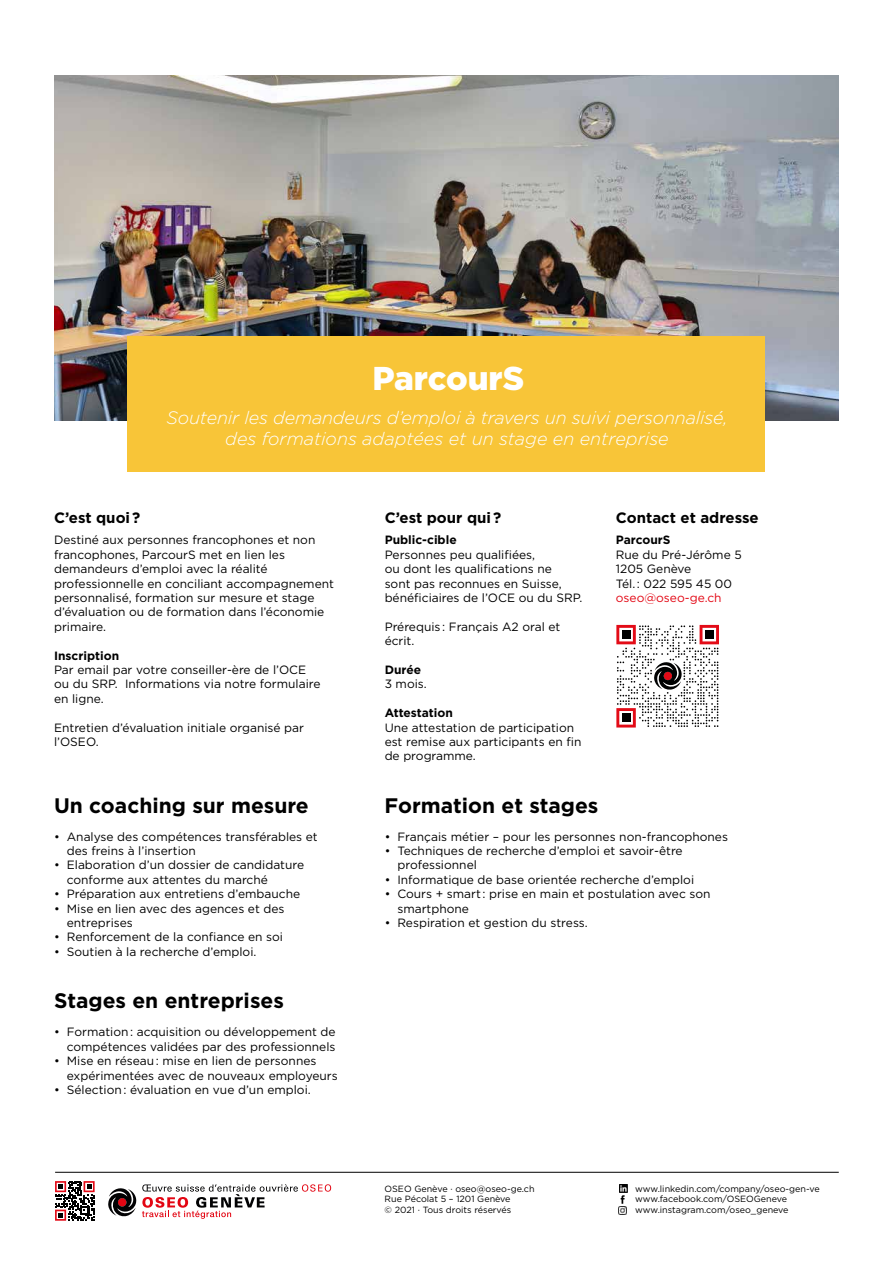
<style>
.page{position:relative;width:893px;height:1263px;background:#fff}
.page>*{position:absolute;margin:0;border:0;box-sizing:border-box;transform-origin:0 0}
.t1{font:900 33px "Gotham";color:#fff}
.t2{font:700 21px "Gotham";color:#000}
.t3{font:italic 300 18px/21.6px "Gotham";letter-spacing:-.01em;color:#fff;text-align:center}
.t4{font:700 15px "Gotham";color:#000}
.t5{font:12px/14.4px "Gotham";color:#000}
.t6{font:700 12px "Gotham";color:#000}
.t7{font:12px "Gotham";color:#e30613}
.t8{font:9px/10.8px "Gotham";color:#000}
</style>
<div class="page">
<svg style="left:108px;top:1184px;width:223px;height:35px"></svg>
<hr style="left:55px;top:1172px;width:784px;height:1px;background:#000">
<svg style="left:55px;top:1181px;width:40px;height:40px"></svg>
<svg style="left:619px;top:1185px;width:8px;height:29px"></svg>
<img style="left:54px;top:75px;width:785px;height:346px">
<div style="left:128px;top:337px;width:637px;height:135px;background:#f8c538"></div>
<svg style="left:616px;top:625px;width:103px;height:102px"></svg>
<p class="t4" style="left:54px;top:508px;width:88px">C’est quoi ?</p>
<h1 class="t1" style="left:372px;top:355px;width:153px">ParcourS</h1>
<h3 class="t3" style="left:167px;top:406px;width:562px">Soutenir les demandeurs d’emploi à travers un suivi personnalisé, des formations adaptées et un stage en entreprise</h3>
<p class="t4" style="left:385px;top:508px;width:118px">C’est pour qui ?</p>
<p class="t4" style="left:616px;top:508px;width:144px">Contact et adresse</p>
<p class="t5" style="left:54px;top:533px;width:281px">Destiné aux personnes francophones et non francophones, ParcourS met en lien les demandeurs d’emploi avec la réalité professionnelle en conciliant accompagnement personnalisé, formation sur mesure et stage d’évaluation ou de formation dans l’économie primaire.</p>
<p class="t6" style="left:54px;top:647px;width:67px">Inscription</p>
<p class="t5" style="left:54px;top:662px;width:268px">Par email par votre conseiller-ère de l’OCE ou du SRP. Informations via notre formulaire en ligne.</p>
<p class="t5" style="left:54px;top:720px;width:251px">Entretien d’évaluation initiale organisé par l’OSEO.</p>
<h2 class="t2" style="left:54px;top:791px;width:256px">Un coaching sur mesure</h2>
<p class="t5" style="left:67px;top:829px;width:252px;text-indent:-13px">• Analyse des compétences transférables et des freins à l’insertion</p>
<p class="t5" style="left:67px;top:858px;width:239px;text-indent:-13px">• Elaboration d’un dossier de candidature conforme aux attentes du marché</p>
<p class="t5" style="left:54px;top:886px;width:248px">• Préparation aux entretiens d’embauche</p>
<p class="t5" style="left:67px;top:901px;width:219px;text-indent:-13px">• Mise en lien avec des agences et des entreprises</p>
<p class="t5" style="left:54px;top:930px;width:231px">• Renforcement de la confiance en soi</p>
<p class="t5" style="left:54px;top:944px;width:204px">• Soutien à la recherche d’emploi.</p>
<h2 class="t2" style="left:54px;top:987px;width:231px">Stages en entreprises</h2>
<p class="t5" style="left:54px;top:1025px;width:283px;text-align:right">• Formation : acquisition ou développement de compétences validées par des professionnels</p>
<p class="t5" style="left:67px;top:1053px;width:272px;text-indent:-13px">• Mise en réseau : mise en lien de personnes expérimentées avec de nouveaux employeurs</p>
<p class="t5" style="left:54px;top:1082px;width:258px">• Sélection : évaluation en vue d’un emploi.</p>
<p class="t6" style="left:385px;top:532px;width:74px">Public-cible</p>
<p class="t5" style="left:385px;top:547px;width:199px">Personnes peu qualifiées,<br>ou dont les qualifications ne<br>sont pas reconnues en Suisse, bénéficiaires de l’OCE ou du SRP.</p>
<p class="t5" style="left:385px;top:619px;width:177px">Prérequis : Français A2 oral et écrit.</p>
<p class="t6" style="left:385px;top:662px;width:38px">Durée</p>
<p class="t5" style="left:385px;top:677px;width:44px">3 mois.</p>
<p class="t6" style="left:385px;top:705px;width:70px">Attestation</p>
<p class="t5" style="left:385px;top:720px;width:198px">Une attestation de participation est remise aux participants en fin de programme.</p>
<h2 class="t2" style="left:385px;top:791px;width:215px">Formation et stages</h2>
<p class="t6" style="left:616px;top:532px;width:56px">ParcourS</p>
<p class="t5" style="left:616px;top:547px;width:127px">Rue du Pré-Jérôme 5<br>1205 Genève<br>Tél. : 022 595 45 00</p>
<p class="t7" style="left:616px;top:590px;width:107px">oseo@oseo-ge.ch</p>
<p class="t5" style="left:385px;top:829px;width:345px">• Français métier – pour les personnes non-francophones</p>
<p class="t5" style="left:397px;top:843px;width:287px;text-indent:-13px">• Techniques de recherche d’emploi et savoir-être professionnel</p>
<p class="t5" style="left:385px;top:872px;width:311px">• Informatique de base orientée recherche d’emploi</p>
<p class="t5" style="left:397px;top:886px;width:315px;text-indent:-13px">• Cours + smart : prise en main et postulation avec son smartphone</p>
<p class="t5" style="left:385px;top:915px;width:205px">• Respiration et gestion du stress.</p>
<p class="t8" style="left:385px;top:1183px;width:152px">OSEO Genève · oseo@oseo-ge.ch<br>Rue Pécolat 5 – 1201 Genève<br>© 2021 · Tous droits réservés</p>
<p class="t8" style="left:635px;top:1183px;width:186px">www.linkedin.com/company/oseo-gen-ve www.facebook.com/OSEOGeneve www.instagram.com/oseo_geneve</p>
</div>
